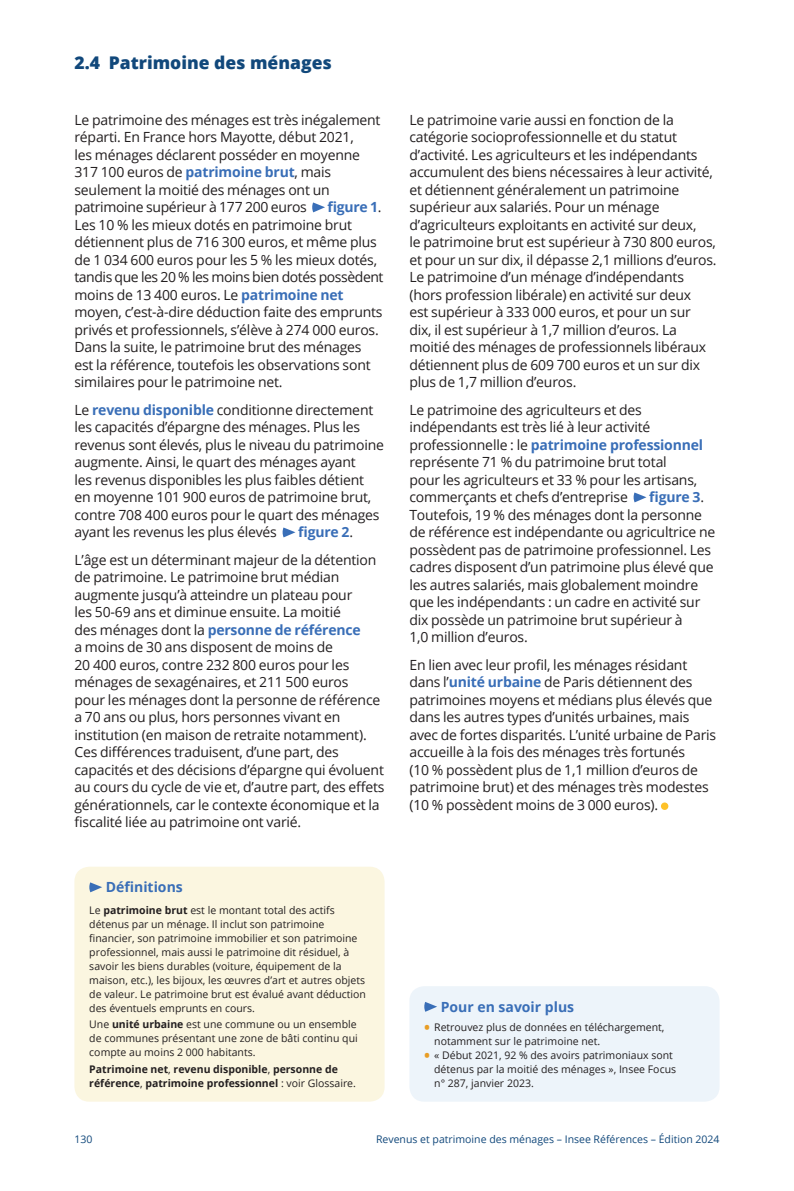
<style>
.page{position:relative;width:794px;height:1191px;background:#fff}
.page>*{position:absolute;margin:0;border:0;box-sizing:border-box;transform-origin:0 0}
.titre_x_x{font:800 17.5px "Open Sans";color:#11487b}
.texte_courant{font:14px/17.5px "Open Sans";letter-spacing:-.015em;color:#231f20}
.TK_PSP_titre{font:700 14px "Open Sans";color:#396eb7}
.TK_DEF_titre{font:700 14px "Open Sans";color:#396eb7}
.texte_courant-2{font:700 14px "Open Sans";color:#396eb7}
.TK_DEF_corpus{font:10.5px/14px "Open Sans";color:#231f20}
.TK_DEF_corpus-2{font:700 10.5px/14px "Open Sans";color:#231f20}
.définitions_légendes{font:10.5px "Open Sans";color:#11487b}
.s1{font-weight:700;color:#396eb7}
.s2{font-weight:400;color:#231f20}
.s3{font-weight:700}
.s4{font-weight:400}
.s5{font-weight:700;font-size:15.75px;color:#e89d25}
</style>
<div class="page">
<svg style="left:312px;top:202px;width:13px;height:10px"></svg>
<svg style="left:282px;top:527px;width:13px;height:10px"></svg>
<svg style="left:633px;top:492px;width:13px;height:10px"></svg>
<div style="left:661px;top:802px;width:7px;height:8px;background:#fec128;border-radius:50%"></div>
<div style="left:74px;top:866px;width:310px;height:235px;background:#fbf6e0;border-radius:15px"></div>
<svg style="left:89px;top:882px;width:13px;height:10px"></svg>
<div style="left:409px;top:986px;width:310px;height:115px;background:#edf4fa;border-radius:15px"></div>
<svg style="left:424px;top:1002px;width:13px;height:9px"></svg>
<p class="titre_x_x" style="left:74px;top:49px;width:259px">2.4 Patrimoine des ménages</p>
<p class="texte_courant" style="left:74px;top:111px;width:308px">Le patrimoine des ménages est très inégalement réparti. En France hors Mayotte, début 2021,<br>les ménages déclarent posséder en moyenne 317 100 euros de <span class="s1">patrimoine brut</span>, mais seulement la moitié des ménages ont un patrimoine supérieur à 177 200 euros</p>
<p class="texte_courant" style="left:74px;top:198px;width:310px;text-indent:253px"><span class="s1">figure 1</span>.<br>Les 10 % les mieux dotés en patrimoine brut détiennent plus de 716 300 euros, et même plus de 1 034 600 euros pour les 5 % les mieux dotés, tandis que les 20 % les moins bien dotés possèdent moins de 13 400 euros. Le <span class="s1">patrimoine net </span>moyen, c’est‑à‑dire déduction faite des emprunts privés et professionnels, s’élève à 274 000 euros.<br>Dans la suite, le patrimoine brut des ménages est la référence, toutefois les observations sont similaires pour le patrimoine net.</p>
<p class="texte_courant" style="left:74px;top:401px;width:311px">Le <span class="s1">revenu disponible</span> conditionne directement les capacités d’épargne des ménages. Plus les revenus sont élevés, plus le niveau du patrimoine augmente. Ainsi, le quart des ménages ayant<br>les revenus disponibles les plus faibles détient<br>en moyenne 101 900 euros de patrimoine brut, contre 708 400 euros pour le quart des ménages ayant les revenus les plus élevés</p>
<p class="texte_courant-2" style="left:298px;top:522px;width:56px">figure 2<span class="s2">.</span></p>
<p class="texte_courant" style="left:74px;top:550px;width:312px">L’âge est un déterminant majeur de la détention de patrimoine. Le patrimoine brut médian augmente jusqu’à atteindre un plateau pour<br>les 50‑69 ans et diminue ensuite. La moitié<br>des ménages dont la <span class="s1">personne de référence<br></span>a moins de 30 ans disposent de moins de<br>20 400 euros, contre 232 800 euros pour les ménages de sexagénaires, et 211 500 euros<br>pour les ménages dont la personne de référence a 70 ans ou plus, hors personnes vivant en institution (en maison de retraite notamment).<br>Ces différences traduisent, d’une part, des capacités et des décisions d’épargne qui évoluent au cours du cycle de vie et, d’autre part, des effets générationnels, car le contexte économique et la fiscalité liée au patrimoine ont varié.</p>
<p class="TK_DEF_titre" style="left:106px;top:877px;width:78px">Définitions</p>
<p class="TK_DEF_corpus" style="left:89px;top:902px;width:278px">Le <span class="s3">patrimoine brut</span> est le montant total des actifs détenus par un ménage. Il inclut son patrimoine financier, son patrimoine immobilier et son patrimoine professionnel, mais aussi le patrimoine dit résiduel, à savoir les biens durables (voiture, équipement de la maison, etc.), les bijoux, les œuvres d’art et autres objets de valeur. Le patrimoine brut est évalué avant déduction des éventuels emprunts en cours.</p>
<p class="TK_DEF_corpus" style="left:89px;top:1017px;width:270px;text-align:justify">Une <span class="s3">unité urbaine</span> est une commune ou un ensemble de communes présentant une zone de bâti continu qui compte au moins 2 000 habitants.</p>
<p class="TK_DEF_corpus-2" style="left:89px;top:1061px;width:268px">Patrimoine net<span class="s4">,</span> revenu disponible<span class="s4">,</span> personne de référence<span class="s4">,</span> patrimoine professionnel <span class="s4">: voir Glossaire.</span></p>
<p class="texte_courant" style="left:409px;top:111px;width:309px">Le patrimoine varie aussi en fonction de la catégorie socioprofessionnelle et du statut d’activité. Les agriculteurs et les indépendants accumulent des biens nécessaires à leur activité, et détiennent généralement un patrimoine supérieur aux salariés. Pour un ménage d’agriculteurs exploitants en activité sur deux,<br>le patrimoine brut est supérieur à 730 800 euros, et pour un sur dix, il dépasse 2,1 millions d’euros.<br>Le patrimoine d’un ménage d’indépendants (hors profession libérale) en activité sur deux<br>est supérieur à 333 000 euros, et pour un sur<br>dix, il est supérieur à 1,7 million d’euros. La moitié des ménages de professionnels libéraux détiennent plus de 609 700 euros et un sur dix plus de 1,7 million d’euros.</p>
<p class="texte_courant" style="left:409px;top:401px;width:295px">Le patrimoine des agriculteurs et des indépendants est très lié à leur activité professionnelle : le <span class="s1">patrimoine professionnel </span>représente 71 % du patrimoine brut total<br>pour les agriculteurs et 33 % pour les artisans, commerçants et chefs d’entreprise</p>
<p class="texte_courant" style="left:409px;top:488px;width:307px;text-indent:240px"><span class="s1">figure 3</span>.<br>Toutefois, 19 % des ménages dont la personne de référence est indépendante ou agricultrice ne possèdent pas de patrimoine professionnel. Les cadres disposent d’un patrimoine plus élevé que les autres salariés, mais globalement moindre que les indépendants : un cadre en activité sur dix possède un patrimoine brut supérieur à<br>1,0 million d’euros.</p>
<p class="texte_courant" style="left:409px;top:655px;width:308px">En lien avec leur profil, les ménages résidant dans l’<span class="s1">unité urbaine</span> de Paris détiennent des patrimoines moyens et médians plus élevés que dans les autres types d’unités urbaines, mais avec de fortes disparités. L’unité urbaine de Paris accueille à la fois des ménages très fortunés<br>(10 % possèdent plus de 1,1 million d’euros de patrimoine brut) et des ménages très modestes (10 % possèdent moins de 3 000 euros).</p>
<p class="TK_PSP_titre" style="left:441px;top:996px;width:135px">Pour en savoir plus</p>
<p class="TK_DEF_corpus" style="left:434px;top:1019px;width:232px;text-indent:-10px"><span class="s5">•</span> Retrouvez plus de données en téléchargement, notamment sur le patrimoine net.</p>
<p class="TK_DEF_corpus" style="left:434px;top:1047px;width:243px;text-indent:-10px"><span class="s5">•</span> « Début 2021, 92 % des avoirs patrimoniaux sont détenus par la moitié des ménages », Insee Focus n° 287, janvier 2023.</p>
<p class="définitions_légendes" style="left:74px;top:1132px;width:20px">130</p>
<p class="définitions_légendes" style="left:376px;top:1132px;width:345px">Revenus et patrimoine des ménages – Insee Références – Édition 2024</p>
</div>
